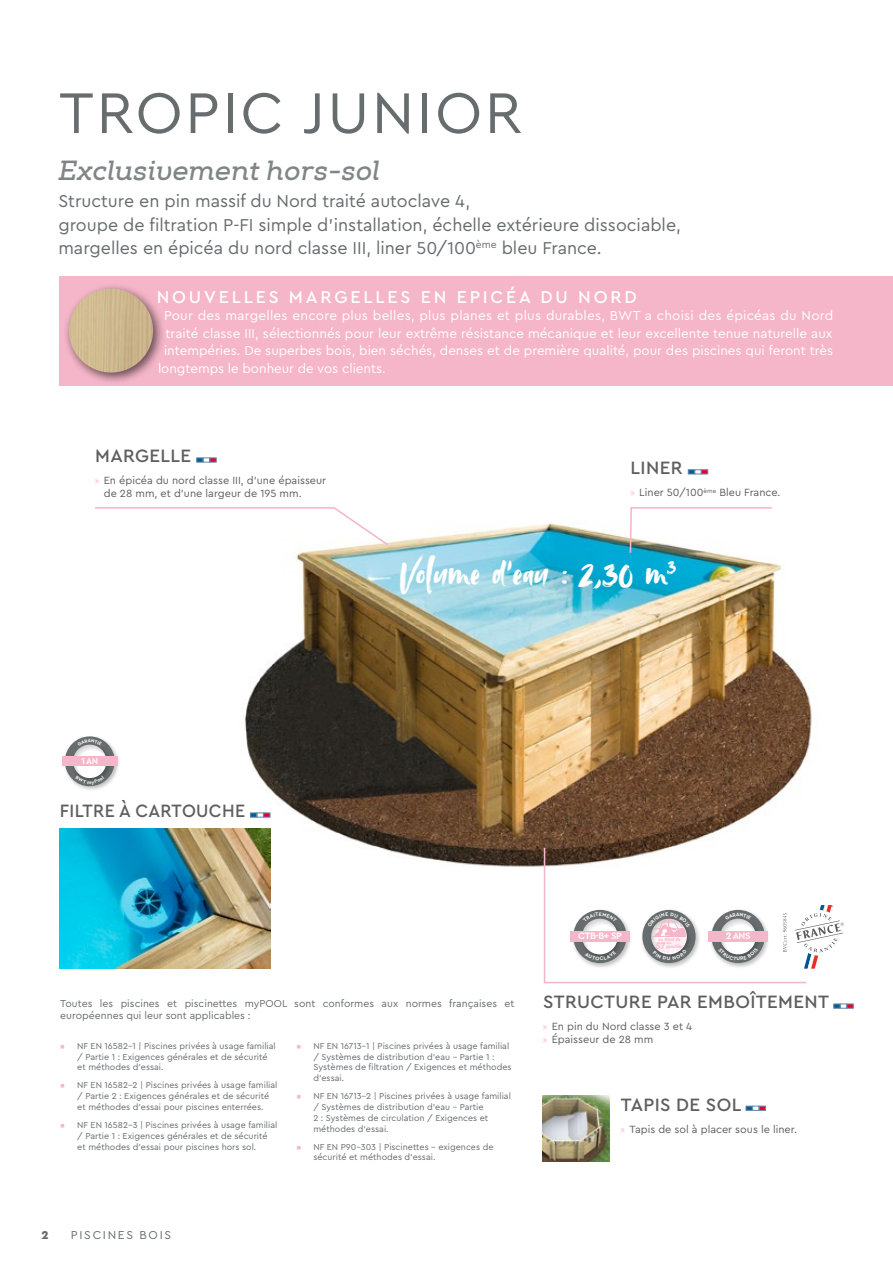
<style>
.page{position:relative;width:893px;height:1263px;background:#fff}
.page>*{position:absolute;margin:0;border:0;box-sizing:border-box;transform-origin:0 0}
.t1{font:60px "Cera PRO";letter-spacing:.045em;color:#676c6e}
.t2{font:43.65px "Avallon";color:#fff}
.t3{font:italic 700 27px "Nexa Slab";letter-spacing:.01em;color:#808587}
.t4{font:500 18.75px "Cera PRO";letter-spacing:.02em;color:#5f5e5e}
.t5{font:500 18.75px "Cera PRO";letter-spacing:.02em;color:#5f5e5e;scale:.95 1}
.t6{font:18px/23.4px "Cera PRO";color:#676c6e}
.t7{font:500 18px "Cera PRO";letter-spacing:.16em;color:#fff}
.t8{font:13.5px "Cera PRO";color:#fff}
.t9{font:12px "Cera PRO";letter-spacing:.14em;color:#676c6e}
.t10{font:900 12px "Cera PRO";color:#676c6e}
.t11{font:10.95px/13px "Cera PRO";color:#5f5e5e}
.t12{font:10.5px/12px "Cera PRO";color:#676c6e}
.t13{font:700 9.75px "Cera Stencil PRO";letter-spacing:-.05em;color:#fff}
.t14{font:700 9.15px "Cera Stencil PRO";color:#fff}
.t15{font:9px/10.8px "Cera PRO";color:#676c6e}
.t16{font:italic 700 4.65px/7.1px "Bookman Old Style";letter-spacing:-.01em;color:#f6b6ca;text-align:center;scale:.83 1}
.t17{font:italic 700 3.15px "Bookman Old Style";color:#f6b6ca;scale:.78 1}
.s1{font-family:"Myriad Pro";color:#f6b6ca}
.s2{font-size:9.6px}
.s3{color:#f6b6ca}
</style>
<div class="page">
<img style="left:244px;top:470px;width:568px;height:481px">
<svg style="left:95px;top:506px;width:295px;height:41px"></svg>
<svg style="left:196px;top:458px;width:20px;height:4px"></svg>
<svg style="left:629px;top:506px;width:144px;height:48px"></svg>
<svg style="left:688px;top:470px;width:20px;height:4px"></svg>
<svg style="left:833px;top:1004px;width:20px;height:4px"></svg>
<img style="left:543px;top:1095px;width:66px;height:67px">
<svg style="left:746px;top:1106px;width:20px;height:4px"></svg>
<div style="left:59px;top:276px;width:834px;height:109px;background:#f6b6ca"></div>
<div style="left:63px;top:282px;width:102px;height:103px;background:#000;opacity:.6"></div>
<img style="left:69px;top:288px;width:84px;height:85px;border-radius:42px">
<svg style="left:250px;top:813px;width:20px;height:4px"></svg>
<img style="left:65px;top:738px;width:54px;height:52px">
<svg style="left:65px;top:736px;width:50px;height:50px"></svg>
<img style="left:70px;top:741px;width:43px;height:43px">
<svg style="left:73px;top:744px;width:33px;height:34px"></svg>
<div style="left:62px;top:756px;width:56px;height:10px;background:#f6b6ca"></div>
<img style="left:60px;top:828px;width:210px;height:141px">
<svg style="left:76px;top:775px;width:28px;height:9px"></svg>
<svg style="left:77px;top:739px;width:25px;height:7px"></svg>
<svg style="left:543px;top:846px;width:301px;height:138px"></svg>
<h1 class="t1" style="left:59px;top:73px;width:465px">TROPIC JUNIOR</h1>
<h3 class="t3" style="left:58px;top:154px;width:323px">Exclusivement hors-sol</h3>
<h3 class="t6" style="left:58px;top:189px;width:624px">Structure en pin massif du Nord traité autoclave 4,<br>groupe de filtration P-FI simple d’installation, échelle extérieure dissociable, margelles en épicéa du nord classe III, liner 50/100<sup>ème</sup> bleu France.</h3>
<h3 class="t7" style="left:157px;top:285px;width:482px">NOUVELLES MARGELLES EN EPICÉA DU NORD</h3>
<h3 class="t8" style="left:164px;top:307px;width:671px">Pour des margelles encore plus belles, plus planes et plus durables, BWT a choisi des épicéas du Nord</h3>
<h3 class="t8" style="left:165px;top:324px;width:669px">traité classe III, sélectionnés pour leur extrême résistance mécanique et leur excellente tenue naturelle aux</h3>
<h3 class="t8" style="left:164px;top:342px;width:671px">intempéries. De superbes bois, bien séchés, denses et de première qualité, pour des piscines qui feront très</h3>
<h3 class="t8" style="left:158px;top:359px;width:229px">longtemps le bonheur de vos clients.</h3>
<h3 class="t4" style="left:95px;top:444px;width:97px">MARGELLE</h3>
<p class="t11" style="left:104px;top:474px;width:224px;text-indent:-9px"><span class="s1">»</span> En épicéa du nord classe III, d’une épaisseur de 28 mm, et d’une largeur de 195 mm.</p>
<p class="t14" style="left:81px;top:755px;width:18px">1 AN</p>
<h3 class="t5" style="left:60px;top:799px;width:197px">FILTRE À CARTOUCHE</h3>
<h3 class="t4" style="left:631px;top:455px;width:54px">LINER</h3>
<p class="t11" style="left:630px;top:485px;width:152px"><span class="s1">»</span> Liner 50/100<sup>ème</sup> Bleu France.</p>
<h2 class="t2" style="left:399px;top:545px;width:279px">Volume d’eau : 2,30 m<sup>3</sup></h2>
<p class="t13" style="left:578px;top:929px;width:45px">CTB-B+ SP</p>
<p class="t13" style="left:726px;top:929px;width:26px">2 ANS</p>
<p class="t16" style="left:655px;top:936px;width:34px">au Nord du<br><span class="s2">57</span>parallèle</p>
<p class="t17" style="left:666px;top:941px;width:8px">ème</p>
<p class="t12" style="left:60px;top:997px;width:456px">Toutes les piscines et piscinettes myPOOL sont conformes aux normes françaises et européennes qui leur sont applicables :</p>
<p class="t15" style="left:77px;top:1040px;width:200px;text-indent:-17px"><span class="s3">▪</span> NF EN 16582-1 | Piscines privées à usage familial / Partie 1 : Exigences générales et de sécurité et méthodes d’essai.</p>
<p class="t15" style="left:77px;top:1079px;width:202px;text-indent:-17px"><span class="s3">▪</span> NF EN 16582-2 | Piscines privées à usage familial / Partie 2 : Exigences générales et de sécurité et méthodes d’essai pour piscines enterrées.</p>
<p class="t15" style="left:77px;top:1119px;width:202px;text-indent:-17px"><span class="s3">▪</span> NF EN 16582-3 | Piscines privées à usage familial / Partie 1 : Exigences générales et de sécurité et méthodes d’essai pour piscines hors sol.</p>
<p class="t15" style="left:313px;top:1040px;width:200px;text-indent:-17px"><span class="s3">▪</span> NF EN 16713-1 | Piscines privées à usage familial / Systèmes de distribution d’eau - Partie 1 :<br>Systèmes de filtration / Exigences et méthodes d’essai.</p>
<p class="t15" style="left:313px;top:1090px;width:199px;text-indent:-17px"><span class="s3">▪</span> NF EN 16713-2 | Piscines privées à usage familial / Systèmes de distribution d’eau - Partie<br>2 : Systèmes de circulation / Exigences et méthodes d’essai.</p>
<p class="t15" style="left:313px;top:1141px;width:182px;text-indent:-17px"><span class="s3">▪</span> NF EN P90-303 | Piscinettes - exigences de sécurité et méthodes d’essai.</p>
<h3 class="t10" style="left:41px;top:1227px;width:9px">2</h3>
<h3 class="t9" style="left:71px;top:1227px;width:102px">PISCINES BOIS</h3>
<h3 class="t4" style="left:543px;top:990px;width:287px">STRUCTURE PAR EMBOÎTEMENT</h3>
<p class="t11" style="left:543px;top:1020px;width:151px"><span class="s1">»</span> En pin du Nord classe 3 et 4 <span class="s1">»</span> Épaisseur de 28 mm</p>
<h3 class="t4" style="left:621px;top:1092px;width:122px">TAPIS DE SOL</h3>
<p class="t11" style="left:621px;top:1122px;width:178px"><span class="s1">»</span> Tapis de sol à placer sous le liner.</p>
</div>
